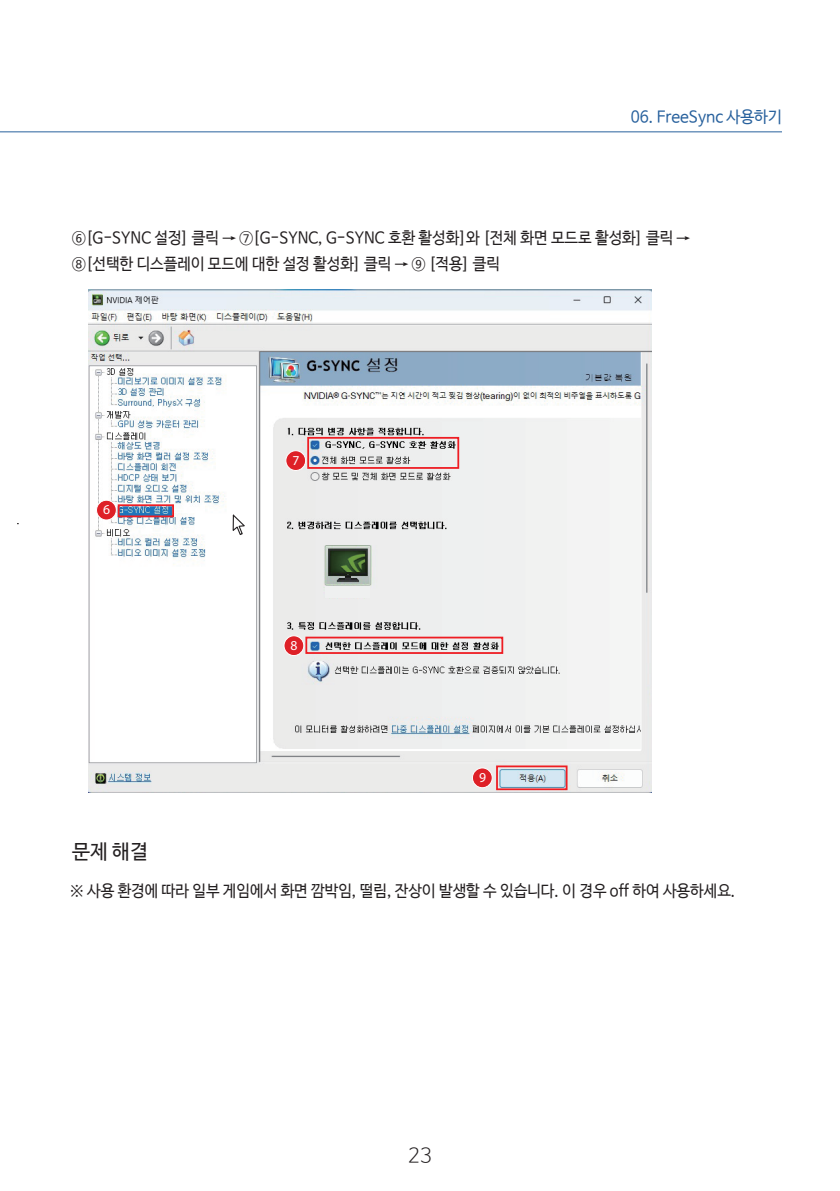
<style>
.page{position:relative;width:840px;height:1191px;background:#fff}
.page>*{position:absolute;margin:0;border:0;box-sizing:border-box;transform-origin:0 0}
.t1{font:20px "Nanum Barun Gothic";color:#231f20}
.t2{font:300 20px "Nanum Barun Gothic";color:#231f20}
.t3{font:16px/26px "Nanum Barun Gothic";color:#231f20;scale:.95 1}
.t4{font:16px "Nanum Barun Gothic";color:#28619d}
.t5{font:13.6px "Myriad Pro";color:#fff}
</style>
<div class="page">
<hr style="left:0;top:131px;width:781px;height:1px;background:#28619d">
<img style="left:89px;top:290px;width:562px;height:502px">
<div style="left:325px;top:586px;width:45px;height:11px;background:#eff0f0"></div>
<div style="left:118px;top:504px;width:56px;height:13px;border:2px solid #ee1d23"></div>
<div style="left:307px;top:437px;width:152px;height:32px;border:2px solid #ee1d23"></div>
<svg style="left:232px;top:514px;width:15px;height:22px"></svg>
<div style="left:96px;top:500px;width:21px;height:20px;background:#de2027;border:1px solid #fff;border-radius:50%"></div>
<div style="left:285px;top:450px;width:21px;height:21px;background:#de2027;border:1px solid #fff;border-radius:50%"></div>
<div style="left:305px;top:636px;width:198px;height:18px;border:2px solid #ee1d23"></div>
<div style="left:283px;top:635px;width:21px;height:21px;background:#de2027;border:1px solid #fff;border-radius:50%"></div>
<div style="left:496px;top:765px;width:71px;height:25px;border:2px solid #ee1d23"></div>
<svg style="left:471px;top:767px;width:21px;height:21px"></svg>
<p class="t4" style="left:630px;top:108px;width:153px">06. FreeSync 사용하기</p>
<p class="t3" style="left:72px;top:225px;width:651px">⑥[G-SYNC 설정] 클릭 → ⑦[G-SYNC, G-SYNC 호환 활성화]와 [전체 화면 모드로 활성화] 클릭 →<br>⑧[선택한 디스플레이 모드에 대한 설정 활성화] 클릭 → ⑨ [적용] 클릭</p>
<p class="t5" style="left:103px;top:501px;width:9px">6</p>
<p class="t1" style="left:72px;top:841px;width:77px">문제 해결</p>
<p class="t5" style="left:292px;top:452px;width:9px">7</p>
<p class="t5" style="left:290px;top:637px;width:9px">8</p>
<p class="t5" style="left:478px;top:769px;width:9px">9</p>
<p class="t3" style="left:70px;top:878px;width:701px">※ 사용 환경에 따라 일부 게임에서 화면 깜박임, 떨림, 잔상이 발생할 수 있습니다. 이 경우 off 하여 사용하세요.</p>
<p class="t2" style="left:408px;top:1145px;width:25px">23</p>
</div>
